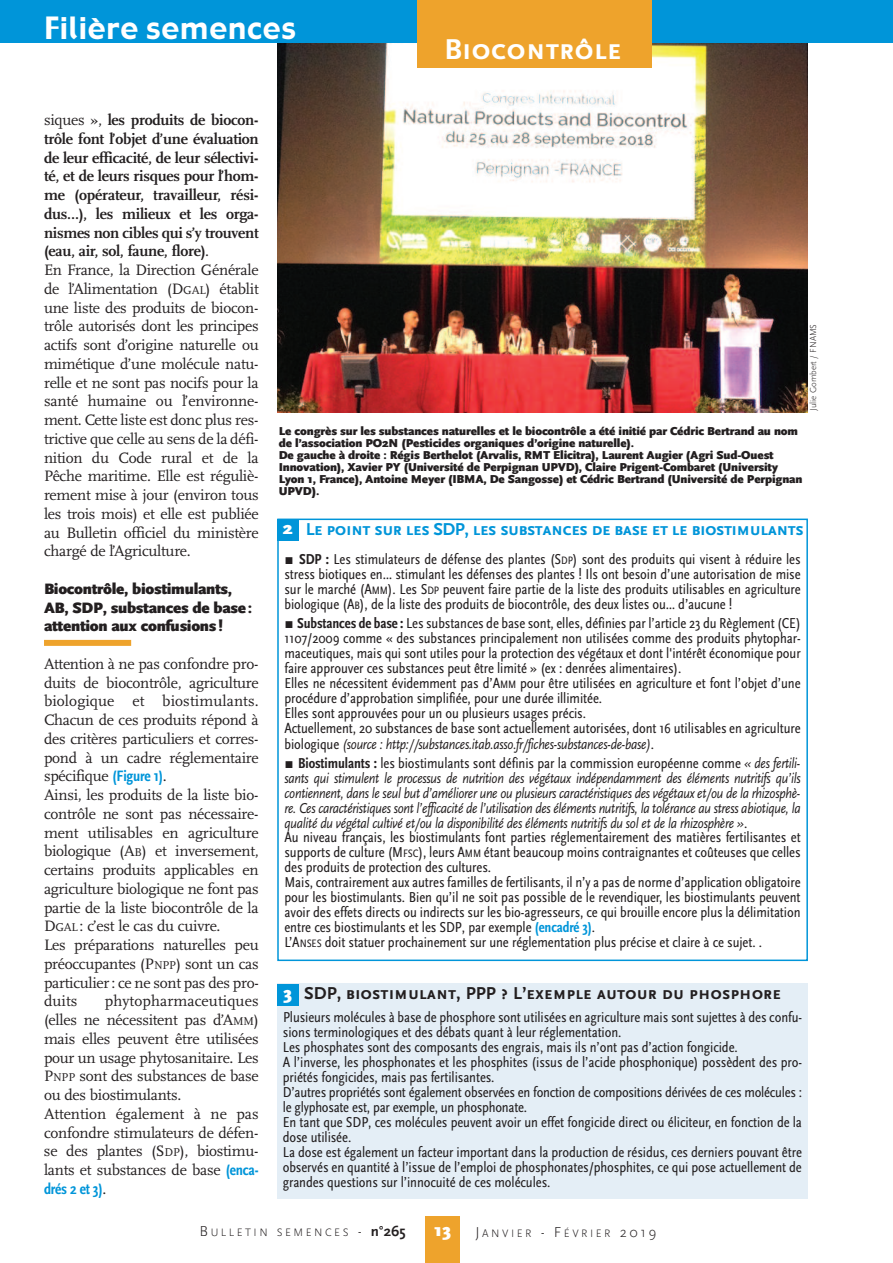
<style>
.page{position:relative;width:893px;height:1263px;background:#fff}
.page>*{position:absolute;margin:0;border:0;box-sizing:border-box;transform-origin:0 0}
.t1{font:30px "Gadget";letter-spacing:.03em;color:#fff}
.t2{font:700 30px "Scala Sans Caps";color:#fff}
.t3{font:700 18px "Scala Sans Caps";letter-spacing:-.03em;color:#0095d9}
.t4{font:700 18px "Scala Sans Caps";color:#231f20}
.t5{font:900 18px "Scala Sans";color:#fff}
.t6{font:15.75px/18.8px "Scala";letter-spacing:-.02em;color:#231f20}
.t7{font:900 15.75px/18.8px "Scala Sans";letter-spacing:-.02em;color:#231f20}
.t8{font:700 condensed 15.75px "Scala Sans";letter-spacing:-.015em;color:#0095d9}
.t9{font:15px/15px "Scala Sans Regular Con";letter-spacing:-.005em;color:#231f20}
.t10{font:italic 15px/15px "Scala Sans";letter-spacing:-.02em;color:#231f20;text-align:justify;scale:.85 1}
.t11{font:900 12px/12px "Scala Sans";letter-spacing:-.015em;color:#231f20}
.t12{font:300 11.25px "Scala Sans";letter-spacing:.22em;color:#231f20}
.t13{font:300 9px "Scala Sans";letter-spacing:-.005em;color:#231f20}
.s1{font-weight:700}
.s2{font-size:11.85px}
.s3{font-family:"Scala Sans";font-weight:700;font-stretch:condensed;color:#0095d9}
.s4{font-family:"Scala";font-weight:400;font-stretch:normal;color:#231f20}
.s5{font-family:"Scala Sans Expert"}
.s6{font-family:"Scala Sans";font-weight:700;font-stretch:condensed}
.s7{font-size:11.25px}
.s8{font-family:"Scala Sans Regular Con";font-style:normal}
.s9{font-family:"Scala Sans";font-style:italic}
.s10{font-size:15px}
.s11{font-weight:700;font-size:15px}
</style>
<div class="page">
<img style="left:277px;top:43px;width:531px;height:369px">
<div style="left:0;top:0;width:893px;height:43px;background:#0095d9"></div>
<div style="left:417px;top:0;width:234px;height:68px;background:#eea32c"></div>
<div style="left:425px;top:1216px;width:34px;height:47px;background:#eea32c"></div>
<div style="left:277px;top:984px;width:531px;height:215px;background:#e4eef6"></div>
<div style="left:44px;top:640px;width:87px;height:6px;background:#eea32c"></div>
<div style="left:277px;top:519px;width:531px;height:442px;border:2px solid #0095d9"></div>
<div style="left:277px;top:519px;width:21px;height:21px;background:#0095d9"></div>
<div style="left:277px;top:984px;width:21px;height:22px;background:#0095d9"></div>
<h1 class="t1" style="left:44px;top:11px;width:253px">Filière semences</h1>
<h1 class="t2" style="left:444px;top:32px;width:179px">Biocontrôle</h1>
<p class="t6" style="left:44px;top:112px;width:216px">siques », <span class="s1">les produits de biocon&shy;trôle font l’objet d’une évaluation de leur efficacité, de leur sélectivi&shy;té, et de leurs risques pour l’hom&shy;me (opérateur, travailleur, rési&shy;dus…), les milieux et les orga&shy;nismes non cibles qui s’y trouvent (eau, air, sol, faune, flore)</span>.<br>En France, la Direction Générale de l’Alimentation (D<span class="s2">GAL</span>) établit une liste des produits de biocon&shy;trôle autorisés dont les principes actifs sont d’origine naturelle ou mimétique d’une molécule natu&shy;relle et ne sont pas nocifs pour la santé humaine ou l’environne&shy;ment. Cette liste est donc plus res&shy;trictive que celle au sens de la défi&shy;nition du Code rural et de la Pêche maritime. Elle est réguliè&shy;rement mise à jour (environ tous les trois mois) et elle est publiée au Bulletin officiel du ministère chargé de l’Agriculture.</p>
<p class="t7" style="left:44px;top:579px;width:210px">Biocontrôle, biostimulants,<br>AB, SDP, substances de base: attention aux confusions!</p>
<p class="t6" style="left:44px;top:656px;width:216px">Attention à ne pas confondre pro&shy;duits de biocontrôle, agriculture biologique et biostimulants.<br>Chacun de ces produits répond à des critères particuliers et corres&shy;pond à un cadre réglementaire spécifique <span class="s3">(Figure 1)</span>.<br>Ainsi, les produits de la liste bio&shy;contrôle ne sont pas nécessaire&shy;ment utilisables en agriculture biologique (A<span class="s2">B</span>) et inversement, certains produits applicables en agriculture biologique ne font pas partie de la liste biocontrôle de la<br>D<span class="s2">GAL</span> : c’est le cas du cuivre.<br>Les préparations naturelles peu préoccupantes (P<span class="s2">NPP</span>) sont un cas particulier: ce ne sont pas des pro&shy;duits</p>
<p class="t6" style="left:44px;top:993px;width:216px;text-indent:61px">phytopharmaceutiques (elles ne nécessitent pas d’A<span class="s2">MM</span>) mais elles peuvent être utilisées pour un usage phytosanitaire. Les<br>P<span class="s2">NPP</span> sont des substances de base ou des biostimulants.<br>Attention également à ne pas confondre stimulateurs de défen&shy;se des plantes (S<span class="s2">DP</span>), biostimu&shy;lants et substances de base <span class="s3">(enca-</span></p>
<p class="t8" style="left:44px;top:1179px;width:64px">drés 2 et 3)<span class="s4">.</span></p>
<p class="t13" style="left:808px;top:411px;width:89px;rotate:-90deg">Julie Gombert / FNAMS</p>
<p class="t11" style="left:279px;top:425px;width:525px">Le congrès sur les substances naturelles et le biocontrôle a été initié par Cédric Bertrand au nom de l’association PO2N (Pesticides organiques d’origine naturelle).<br>De gauche à droite : Régis Berthelot (Arvalis, RMT Elicitra), Laurent Augier (Agri Sud-Ouest Innovation), Xavier PY (Université de Perpignan UPVD), Claire Prigent-Combaret (University Lyon 1, France), Antoine Meyer (IBMA, De Sangosse) et Cédric Bertrand (Université de Perpignan UPVD).</p>
<p class="t3" style="left:306px;top:518px;width:499px">Le point sur les SDP, les substances de base et le biostimulants</p>
<p class="t9" style="left:284px;top:552px;width:518px;text-align:justify"><span class="s5">r</span> <span class="s6">SDP :</span> Les stimulateurs de défense des plantes (S<span class="s7">DP</span>) sont des produits qui visent à réduire les stress biotiques en… stimulant les défenses des plantes ! Ils ont besoin d’une autorisation de mise sur le marché (A<span class="s7">MM</span>). Les S<span class="s7">DP</span> peuvent faire partie de la liste des produits utilisables en agriculture biologique (A<span class="s7">B</span>), de la liste des produits de biocontrôle, des deux listes ou… d’aucune !</p>
<p class="t9" style="left:284px;top:616px;width:518px"><span class="s5">r</span> <span class="s6">Substances de base :</span> Les substances de base sont, elles, définies par l’article 23 du Règlement (CE)<br>1107/2009 comme « des substances principalement non utilisées comme des produits phytophar&shy;maceutiques, mais qui sont utiles pour la protection des végétaux et dont l'intérêt économique pour faire approuver ces substances peut être limité » (ex : denrées alimentaires).<br>Elles ne nécessitent évidemment pas d’A<span class="s7">MM</span> pour être utilisées en agriculture et font l’objet d’une procédure d’approbation simplifiée, pour une durée illimitée.<br>Elles sont approuvées pour un ou plusieurs usages précis.<br>Actuellement, 20 substances de base sont actuellement autorisées, dont 16 utilisables en agriculture</p>
<p class="t10" style="left:284px;top:737px;width:436px"><span class="s8">biologique</span> (source : http://substances.itab.asso.fr/fiches-substances-de-base)<span class="s8">.</span></p>
<p class="t9" style="left:284px;top:755px;width:517px"><span class="s5">r</span> <span class="s6">Biostimulants :</span> les biostimulants sont définis par la commission européenne comme <span class="s9">« des fertili-</span></p>
<p class="t10" style="left:284px;top:771px;width:609px">sants qui stimulent le processus de nutrition des végétaux indépendamment des éléments nutritifs qu’ils contiennent, dans le seul but d’améliorer une ou plusieurs caractéristiques des végétaux et/ou de la rhizosphè&shy;re. Ces caractéristiques sont l’efficacité de l’utilisation des éléments nutritifs, la tolérance au stress abiotique, la qualité du végétal cultivé et/ou la disponibilité des éléments nutritifs du sol et de la rhizosphère »<span class="s8">.</span></p>
<p class="t9" style="left:284px;top:829px;width:518px">Au niveau français, les biostimulants font parties réglementairement des matières fertilisantes et supports de culture (M<span class="s7">FSC</span>), leurs A<span class="s7">MM</span> étant beaucoup moins contraignantes et coûteuses que celles des produits de protection des cultures.<br>Mais, contrairement aux autres familles de fertilisants, il n’y a pas de norme d’application obligatoire pour les biostimulants. Bien qu’il ne soit pas possible de le revendiquer, les biostimulants peuvent avoir des effets directs ou indirects sur les bio-agresseurs, ce qui brouille encore plus la délimitation entre ces biostimulants et les SDP, par exemple <span class="s3">(encadré 3)</span>.<br>L’A<span class="s7">NSES</span> doit statuer prochainement sur une réglementation plus précise et claire à ce sujet. .</p>
<p class="t5" style="left:283px;top:517px;width:11px">2</p>
<p class="t4" style="left:304px;top:982px;width:478px">SDP, biostimulant, PPP ? L’exemple autour du phosphore</p>
<p class="t9" style="left:283px;top:1009px;width:521px">Plusieurs molécules à base de phosphore sont utilisées en agriculture mais sont sujettes à des confu&shy;sions terminologiques et des débats quant à leur réglementation.<br>Les phosphates sont des composants des engrais, mais ils n’ont pas d’action fongicide.<br>A l’inverse, les phosphonates et les phosphites (issus de l’acide phosphonique) possèdent des pro&shy;priétés fongicides, mais pas fertilisantes.<br>D’autres propriétés sont également observées en fonction de compositions dérivées de ces molécules : le glyphosate est, par exemple, un phosphonate.<br>En tant que SDP, ces molécules peuvent avoir un effet fongicide direct ou éliciteur, en fonction de la dose utilisée.<br>La dose est également un facteur important dans la production de résidus, ces derniers pouvant être observés en quantité à l’issue de l’emploi de phosphonates/phosphites, ce qui pose actuellement de grandes questions sur l’innocuité de ces molécules.</p>
<p class="t5" style="left:283px;top:982px;width:10px">3</p>
<p class="t12" style="left:200px;top:1225px;width:208px"><span class="s10">B</span>ULLETIN SEMENCES <span class="s10">-</span> <span class="s11">n°265</span></p>
<p class="t5" style="left:434px;top:1220px;width:18px">13</p>
<p class="t12" style="left:475px;top:1227px;width:182px"><span class="s10">J</span>ANVIER <span class="s10">- F</span>ÉVRIER <span class="s10">2019</span></p>
</div>
